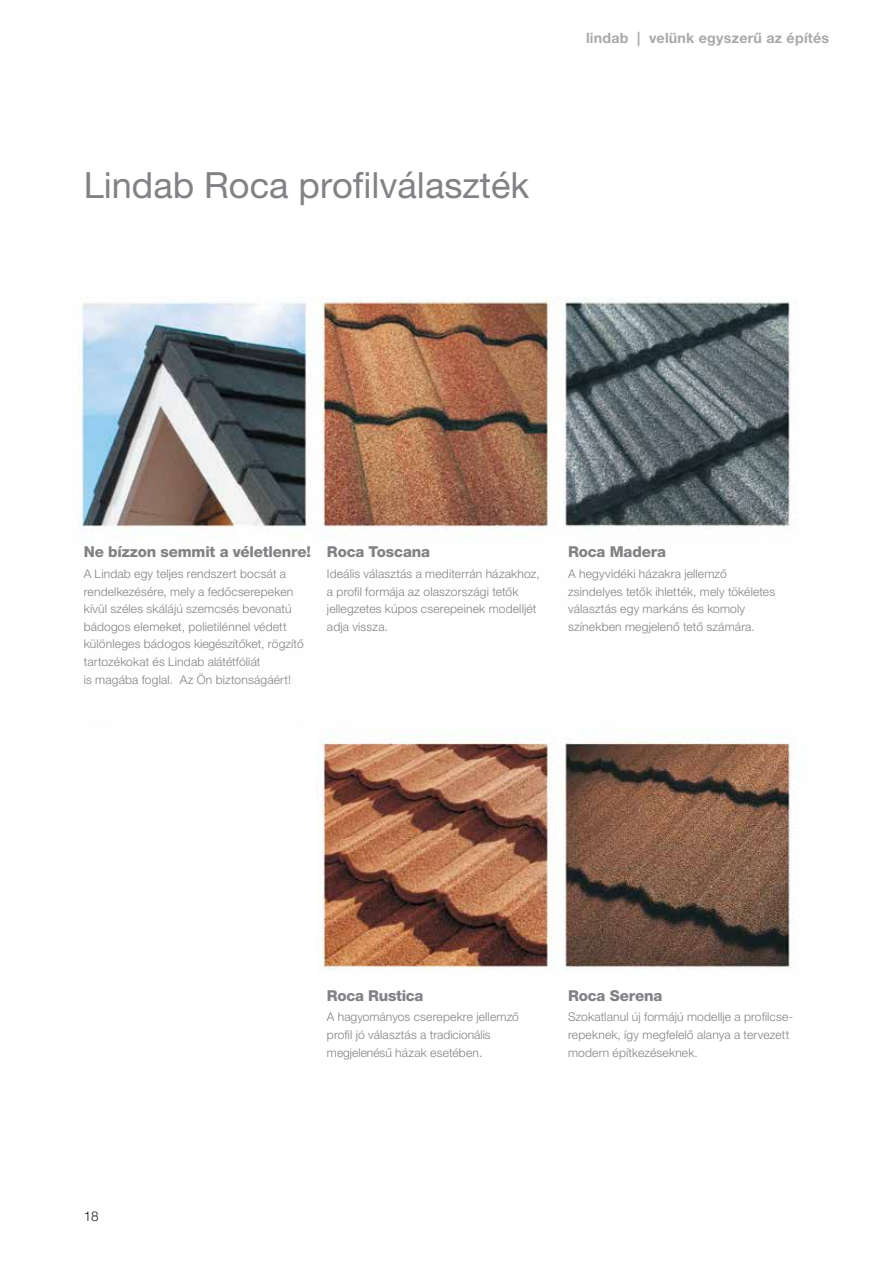
<style>
.page{position:relative;width:893px;height:1263px;background:#fff}
.page>*{position:absolute;margin:0;border:0;box-sizing:border-box;transform-origin:0 0}
.t1{font:36.15px "Helvetica Neue LT Pro";color:#808285}
.t2{font:800 15px "Helvetica Neue LT Pro";letter-spacing:-.01em;color:#808285}
.t3{font:700 14.25px "Helvetica Neue LTH";letter-spacing:.015em;color:#a7a9ac}
.t4{font:300 13.5px "Helvetica Neue LT Pro";color:#231f20}
.t5{font:300 12px/17.5px "Helvetica Neue LT Pro";letter-spacing:.015em;color:#808285}
</style>
<div class="page">
<img style="left:78px;top:297px;width:719px;height:674px">
<div style="left:62px;top:730px;width:254px;height:411px;background:#fff"></div>
<h1 class="t1" style="left:84px;top:163px;width:447px">Lindab Roca profilválaszték</h1>
<p class="t3" style="left:586px;top:29px;width:245px">lindab | velünk egyszerű az építés</p>
<p class="t2" style="left:84px;top:543px;width:229px">Ne bízzon semmit a véletlenre!</p>
<p class="t5" style="left:84px;top:565px;width:222px">A Lindab egy teljes rendszert bocsát a rendelkezésére, mely a fedőcserepeken kívül széles skálájú szemcsés bevonatú bádogos elemeket, polietilénnel védett különleges bádogos kiegészítőket, rögzítő tartozékokat és Lindab alátétfóliát<br>is magába foglal. Az Ön biztonságáért!</p>
<p class="t2" style="left:327px;top:543px;width:105px">Roca Toscana</p>
<p class="t5" style="left:327px;top:565px;width:214px">Ideális választás a mediterrán házakhoz, a profil formája az olaszországi tetők jellegzetes kúpos cserepeinek modelljét adja vissza.</p>
<p class="t2" style="left:568px;top:543px;width:99px">Roca Madera</p>
<p class="t5" style="left:568px;top:565px;width:209px">A hegyvidéki házakra jellemző zsindelyes tetők ihlették, mely tökéletes választás egy markáns és komoly színekben megjelenő tető számára.</p>
<p class="t4" style="left:84px;top:1208px;width:17px">18</p>
<p class="t2" style="left:327px;top:986px;width:98px">Roca Rustica</p>
<p class="t5" style="left:327px;top:1008px;width:193px">A hagyományos cserepekre jellemző profil jó választás a tradicionális megjelenésű házak esetében.</p>
<p class="t2" style="left:568px;top:986px;width:96px">Roca Serena</p>
<p class="t5" style="left:568px;top:1008px;width:226px">Szokatlanul új formájú modellje a profilcse&shy;repeknek, így megfelelő alanya a tervezett modern építkezéseknek.</p>
</div>
